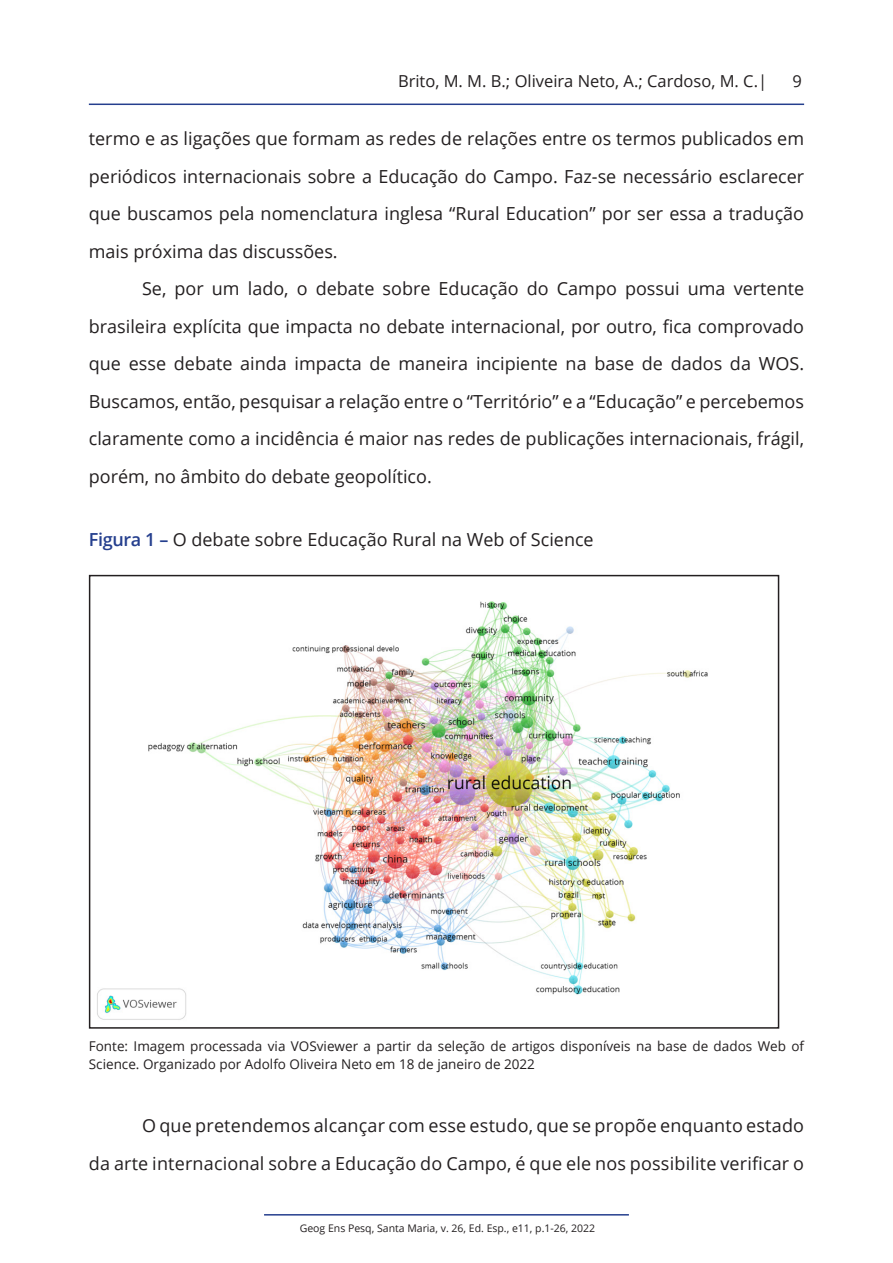
<style>
.page{position:relative;width:893px;height:1263px;background:#fff}
.page>*{position:absolute;margin:0;border:0;box-sizing:border-box;transform-origin:0 0}
._10-Texto{font:18px/37.5px "Open Sans";letter-spacing:.01em;color:#231f20;text-align:justify}
._14-Titulo_Tabela_Figura_Quadro{font:18px "Open Sans";color:#231f20}
.t1{font:16.5px "Open Sans";color:#231f20}
._19-Legenda_Tabela_Figura_Quadro{font:13.5px/18px "Open Sans";color:#231f20}
.t2{font:10.5px "Open Sans";color:#231f20}
.s1{font-weight:600;color:#253f8e}
</style>
<div class="page">
<hr style="left:89px;top:104px;width:715px;height:1px;background:#253f8e">
<hr style="left:264px;top:1214px;width:365px;height:1px;background:#253f8e">
<img style="left:97px;top:601px;width:611px;height:419px">
<div style="left:89px;top:575px;width:690px;height:454px;border:2px solid #231f20"></div>
<p class="t1" style="left:398px;top:70px;width:371px">Brito, M. M. B.; Oliveira Neto, A.; Cardoso, M. C.|</p>
<p class="t1" style="left:792px;top:70px;width:11px">9</p>
<p class="_10-Texto" style="left:89px;top:119px;width:717px">termo e as ligações que formam as redes de relações entre os termos publicados em periódicos internacionais sobre a Educação do Campo. Faz-se necessário esclarecer que buscamos pela nomenclatura inglesa “Rural Education” por ser essa a tradução mais próxima das discussões.</p>
<p class="_10-Texto" style="left:89px;top:269px;width:717px;text-indent:53px">Se, por um lado, o debate sobre Educação do Campo possui uma vertente brasileira explícita que impacta no debate internacional, por outro, fica comprovado que esse debate ainda impacta de maneira incipiente na base de dados da WOS.<br>Buscamos, então, pesquisar a relação entre o “Território” e a “Educação” e percebemos claramente como a incidência é maior nas redes de publicações internacionais, frágil, porém, no âmbito do debate geopolítico.</p>
<p class="_14-Titulo_Tabela_Figura_Quadro" style="left:89px;top:527px;width:506px"><span class="s1">Figura 1 –</span> O debate sobre Educação Rural na Web of Science</p>
<p class="_19-Legenda_Tabela_Figura_Quadro" style="left:89px;top:1037px;width:717px">Fonte: Imagem processada via VOSviewer a partir da seleção de artigos disponíveis na base de dados Web of<br>Science. Organizado por Adolfo Oliveira Neto em 18 de janeiro de 2022</p>
<p class="_10-Texto" style="left:89px;top:1106px;width:717px;text-align:right">O que pretendemos alcançar com esse estudo, que se propõe enquanto estado<br>da arte internacional sobre a Educação do Campo, é que ele nos possibilite verificar o</p>
<p class="t2" style="left:300px;top:1221px;width:297px">Geog Ens Pesq, Santa Maria, v. 26, Ed. Esp., e11, p.1-26, 2022</p>
</div>
